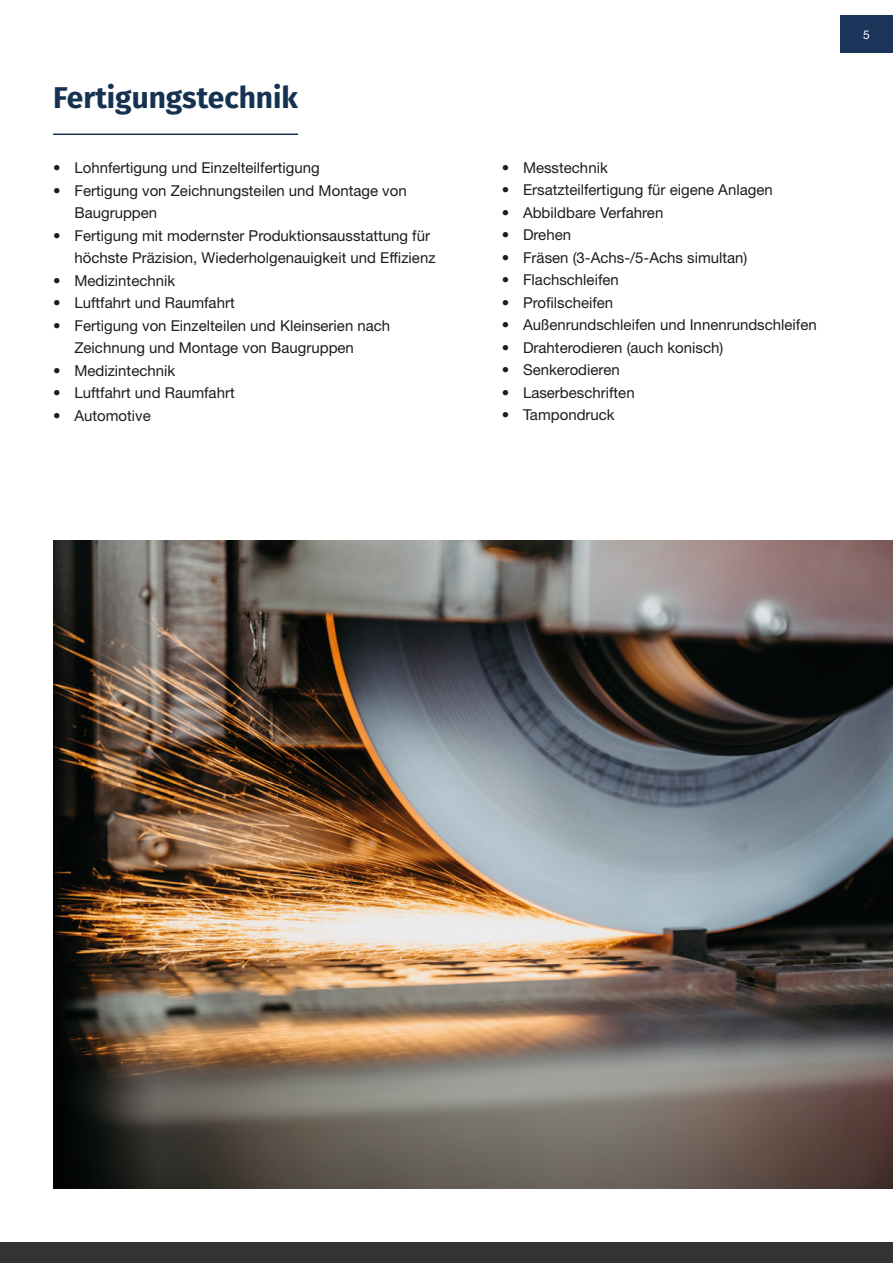
<style>
.page{position:relative;width:893px;height:1263px;background:#fff}
.page>*{position:absolute;margin:0;border:0;box-sizing:border-box;transform-origin:0 0}
.Heading{font:700 30px "Fira Sans";color:#163251}
.Liste{font:15px/22.5px "Helvetica Neue LT Std";color:#1d1d1b}
.t1{font:12px "Helvetica Neue LT Std";color:#fff}
</style>
<div class="page">
<div style="left:0;top:1242px;width:893px;height:21px;background:#343333"></div>
<div style="left:840px;top:15px;width:53px;height:38px;background:#1b345a"></div>
<hr style="left:53px;top:134px;width:245px;height:1px;background:#163251">
<img style="left:53px;top:540px;width:840px;height:648px">
<p class="Heading" style="left:53px;top:72px;width:246px">Fertigungstechnik</p>
<p class="Liste" style="left:53px;top:156px;width:268px">• Lohnfertigung und Einzelteilfertigung</p>
<p class="Liste" style="left:74px;top:179px;width:334px;text-indent:-21px">• Fertigung von Zeichnungsteilen und Montage von<br>Baugruppen</p>
<p class="Liste" style="left:74px;top:224px;width:363px;text-indent:-21px">• Fertigung mit modernster Produktionsausstattung fü r höchste Präzision, Wiederholgenauigkeit und Effizienz</p>
<p class="Liste" style="left:53px;top:269px;width:124px">• Medizintechnik</p>
<p class="Liste" style="left:53px;top:291px;width:183px">• Luftfahrt und Raumfahrt</p>
<p class="Liste" style="left:74px;top:314px;width:317px;text-indent:-21px">• Fertigung von Einzelteilen und Kleinserien nach<br>Zeichnung und Montage von Baugruppen</p>
<p class="Liste" style="left:53px;top:359px;width:124px">• Medizintechnik</p>
<p class="Liste" style="left:53px;top:381px;width:183px">• Luftfahrt und Raumfahrt</p>
<p class="Liste" style="left:53px;top:404px;width:99px">• Automotive</p>
<p class="t1" style="left:863px;top:27px;width:8px">5</p>
<p class="Liste" style="left:502px;top:156px;width:108px">• Messtechnik</p>
<p class="Liste" style="left:502px;top:178px;width:272px">• Ersatzteilfertigung für eigene Anlagen</p>
<p class="Liste" style="left:502px;top:201px;width:163px">• Abbildbare Verfahren</p>
<p class="Liste" style="left:502px;top:223px;width:71px">• Drehen</p>
<p class="Liste" style="left:502px;top:246px;width:247px">• Fräsen (3-Achs-/5-Achs simultan)</p>
<p class="Liste" style="left:502px;top:268px;width:119px">• Flachschleifen</p>
<p class="Liste" style="left:502px;top:291px;width:113px">• Profilscheifen</p>
<p class="Liste" style="left:502px;top:313px;width:316px">• Außenrundschleifen und Innenrundschleifen</p>
<p class="Liste" style="left:502px;top:336px;width:223px">• Drahterodieren (auch konisch)</p>
<p class="Liste" style="left:502px;top:358px;width:119px">• Senkerodieren</p>
<p class="Liste" style="left:502px;top:381px;width:134px">• Laserbeschriften</p>
<p class="Liste" style="left:502px;top:403px;width:114px">• Tampondruck</p>
</div>
